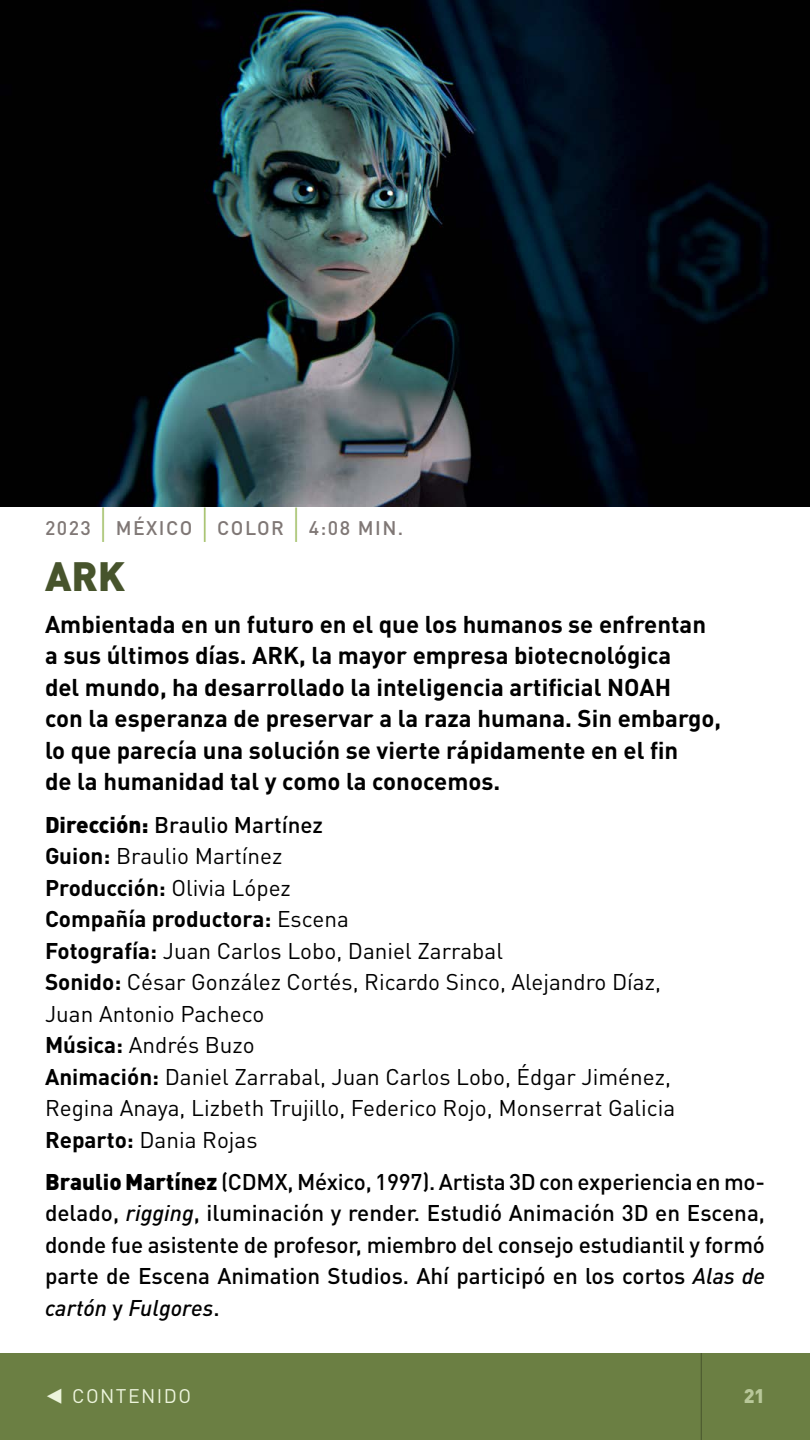
<style>
.page{position:relative;width:810px;height:1440px;background:#fff}
.page>*{position:absolute;margin:0;border:0;box-sizing:border-box;transform-origin:0 0}
.t1{font:900 40.5px "DIN Pro";color:#47542c}
.t2{font:700 24px/31.5px "DIN Pro";color:#000}
.t3{font:22.5px/31.5px "DIN Pro";color:#000}
.t4{font:500 22.5px/31.5px "DIN Pro";color:#000;text-align:justify}
.t5{font:italic 500 22.5px "DIN";color:#000}
.t6{font:500 19.5px "DIN Pro";letter-spacing:.075em;color:#7f7775}
.t7{font:19.5px "DIN Pro";letter-spacing:.075em;color:#edf5dd}
.t8{font:900 19.5px "DIN Pro";color:#e1eec7}
.s1{font-weight:300;font-size:40.05px;color:#a0be64}
.s2{font-weight:900}
.s3{font-weight:500}
.s4{font-weight:700}
.s5{font-family:"DIN";font-style:italic}
.s6{font-family:"DIN Pro";font-style:normal}
.s7{font-family:"Scala Sans Regular Exp";font-size:30px}
</style>
<div class="page">
<div style="left:0;top:1353px;width:810px;height:87px;background:#6b7f43"></div>
<hr style="left:701px;top:1353px;width:1px;height:87px;background:#47542c">
<img style="left:0;top:0;width:810px;height:507px">
<p class="t6" style="left:45px;top:514px;width:360px">2023 <span class="s1">|</span> MÉXICO <span class="s1">|</span> COLOR <span class="s1">|</span> 4:08 MIN.</p>
<h1 class="t1" style="left:45px;top:549px;width:82px">ARK</h1>
<p class="t2" style="left:45px;top:608px;width:678px">Ambientada en un futuro en el que los humanos se enfrentan a sus últimos días. ARK, la mayor empresa biotecnológica<br>del mundo, ha desarrollado la inteligencia artificial NOAH<br>con la esperanza de preservar a la raza humana. Sin embargo, lo que parecía una solución se vierte rápidamente en el fin<br>de la humanidad tal y como la conocemos.</p>
<p class="t3" style="left:45px;top:808px;width:632px"><span class="s2">Dirección:</span> <span class="s3">Braulio Martínez<br></span><span class="s4">Guion:</span> Braulio Martínez<br><span class="s4">Producción:</span> Olivia López<br><span class="s4">Compañía productora:</span> Escena<br><span class="s4">Fotografía:</span> Juan Carlos Lobo, Daniel Zarrabal<br><span class="s4">Sonido:</span> César González Cortés, Ricardo Sinco, Alejandro Díaz, Juan Antonio Pacheco<br><span class="s4">Música:</span> Andrés Buzo<br><span class="s4">Animación:</span> Daniel Zarrabal, Juan Carlos Lobo, Édgar Jiménez, Regina Anaya, Lizbeth Trujillo, Federico Rojo, Monserrat Galicia <span class="s4">Reparto:</span> Dania Rojas</p>
<p class="t4" style="left:45px;top:1165px;width:722px"><span class="s2">Braulio Martínez</span> (CDMX, México, 1997). Artista 3D con experiencia en mo&shy;delado, <span class="s5">rigging</span>, iluminación y render. Estudió Animación 3D en Escena, donde fue asistente de profesor, miembro del consejo estudiantil y formó parte de Escena Animation Studios. Ahí participó en los cortos <span class="s5">Alas de</span></p>
<p class="t5" style="left:45px;top:1293px;width:176px">cartón <span class="s6">y</span> Fulgores<span class="s6">.</span></p>
<p class="t7" style="left:45px;top:1383px;width:148px"><span class="s7">s</span> CONTENIDO</p>
<p class="t8" style="left:743px;top:1383px;width:23px">21</p>
</div>
